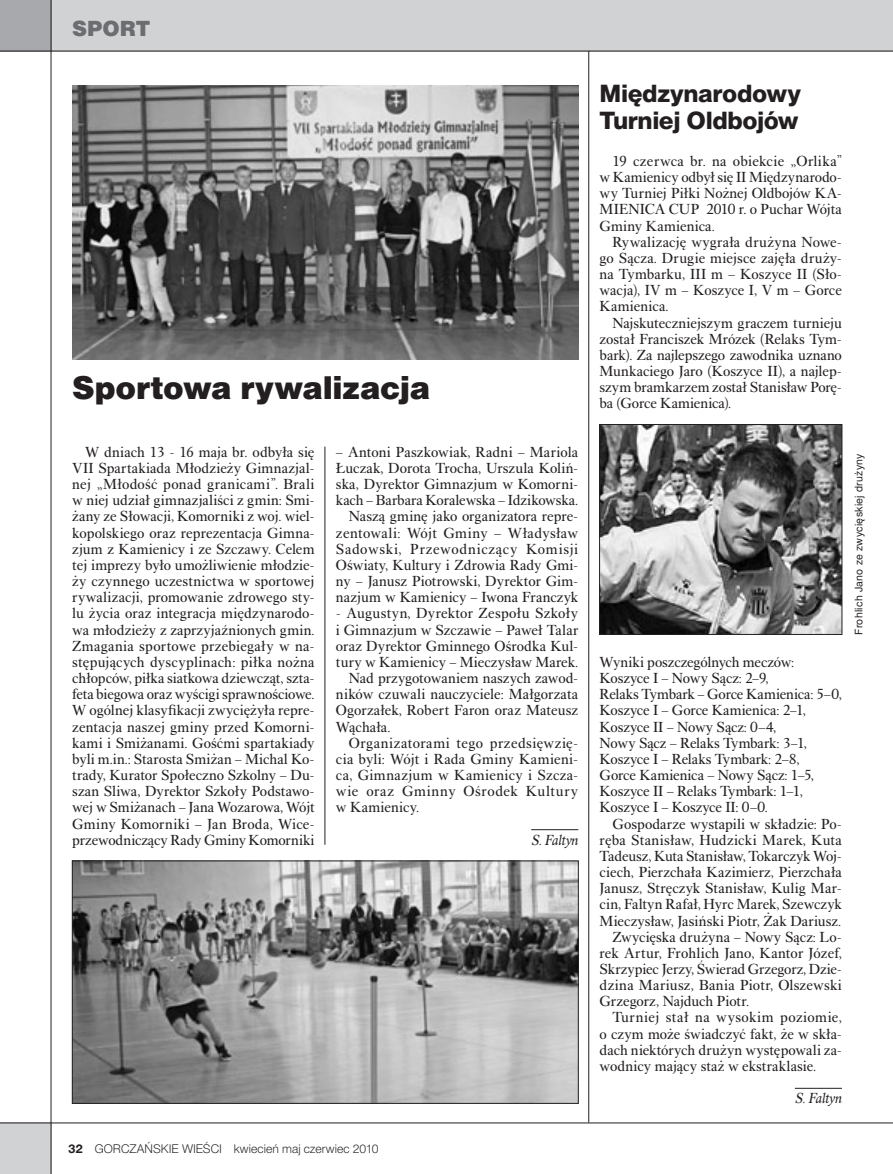
<style>
.page{position:relative;width:893px;height:1174px;background:#fff}
.page>*{position:absolute;margin:0;border:0;box-sizing:border-box;transform-origin:0 0}
.t1{font:31.5px "Switzer EFN Black";letter-spacing:-.01em;color:#231f20}
.t2{font:24px/27px "Switzer EFN Heavy";letter-spacing:-.02em;color:#231f20}
.t3{font:21px "Switzer EFN Black";color:#6c6d70}
.t4{font:15px/16.2px "Alpha Book EFN";letter-spacing:.005em;color:#231f20;text-align:justify}
.t5{font:15px "Alpha Book EFN";letter-spacing:.03em;color:#231f20}
.t6{font:15px "Alpha Book EFN";letter-spacing:-.015em;color:#231f20}
.t7{font:15px "Alpha Book EFN";letter-spacing:.025em;color:#231f20}
.t8{font:15px "Alpha Book EFN";letter-spacing:.04em;color:#231f20}
.t9{font:italic 15px "Alpha Book EFN";letter-spacing:-.01em;color:#231f20}
.t10{font:12px "Switzer EFN Light";color:#231f20}
.t11{font:10.5px "Switzer EFN";letter-spacing:.03em;color:#231f20}
.s1{font-family:"Switzer EFN";font-weight:700}
</style>
<div class="page">
<div style="left:0;top:0;width:893px;height:51px;background:#d1d2d4"></div>
<div style="left:0;top:0;width:51px;height:51px;background:#a8a9ad"></div>
<div style="left:0;top:1123px;width:51px;height:51px;background:#d1d2d4"></div>
<img style="left:72px;top:85px;width:506px;height:275px">
<hr style="left:531px;top:829px;width:47px;height:1px;background:#231f20">
<img style="left:74px;top:862px;width:502px;height:239px">
<div style="left:72px;top:860px;width:506px;height:243px;border:1px solid #231f20"></div>
<hr style="left:795px;top:1088px;width:47px;height:1px;background:#231f20">
<img style="left:601px;top:426px;width:239px;height:206px">
<div style="left:599px;top:424px;width:243px;height:210px;border:1px solid #231f20"></div>
<hr style="left:51px;top:0;width:1px;height:1174px;background:#231f20">
<hr style="left:0;top:51px;width:893px;height:1px;background:#231f20">
<hr style="left:0;top:1122px;width:893px;height:1px;background:#231f20">
<hr style="left:325px;top:446px;width:1px;height:398px;background:#231f20">
<hr style="left:588px;top:51px;width:1px;height:1071px;background:#231f20">
<h3 class="t3" style="left:72px;top:17px;width:79px">Sport</h3>
<h1 class="t1" style="left:72px;top:369px;width:359px">Sportowa rywalizacja</h1>
<p class="t4" style="left:72px;top:444px;width:244px;text-indent:13px">W dniach 13 - 16 maja br. odbyła się VII Spartakiada Młodzieży Gimnazjal&shy;nej „Młodość ponad granicami”. Brali w niej udział gimnazjaliści z gmin: Smi&shy;żany ze Słowacji, Komorniki z woj. wiel&shy;kopolskiego oraz reprezentacja Gimna&shy;zjum z Kamienicy i ze Szczawy. Celem tej imprezy było umożliwienie młodzie&shy;ży czynnego uczestnictwa w sportowej rywalizacji, promowanie zdrowego sty&shy;lu życia oraz integracja międzynarodo&shy;wa młodzieży z zaprzyjaźnionych gmin.<br>Zmagania sportowe przebiegały w na&shy;stępujących dyscyplinach: piłka nożna chłopców, piłka siatkowa dziewcząt, szta&shy;feta biegowa oraz wyścigi sprawnościowe.<br>W ogólnej klasyfikacji zwyciężyła repre&shy;zentacja naszej gminy przed Komorni&shy;kami i Smiżanami. Gośćmi spartakiady byli m.in.: Starosta Smiżan – Michal Ko&shy;trady, Kurator Społeczno Szkolny – Du&shy;szan Sliwa, Dyrektor Szkoły Podstawo&shy;wej w Smiżanach – Jana Wozarowa, Wójt Gminy Komorniki – Jan Broda, Wice&shy;przewodniczący Rady Gminy Komorniki</p>
<p class="t4" style="left:336px;top:444px;width:244px;text-align:right">– Antoni Paszkowiak, Radni – Mariola Łuczak, Dorota Trocha, Urszula Koliń&shy;ska, Dyrektor Gimnazjum w Komorni&shy;kach – Barbara Koralewska – Idzikowska.<br>Naszą gminę jako organizatora repre&shy;zentowali: Wójt Gminy – Władysław Sadowski, Przewodniczący Komisji Oświaty, Kultury i Zdrowia Rady Gmi&shy;ny – Janusz Piotrowski, Dyrektor Gim&shy;nazjum w Kamienicy – Iwona Franczyk</p>
<p class="t4" style="left:336px;top:605px;width:244px">- Augustyn, Dyrektor Zespołu Szkoły</p>
<p class="t4" style="left:336px;top:622px;width:244px">i Gimnazjum w Szczawie – Paweł Talar</p>
<p class="t4" style="left:336px;top:638px;width:244px">oraz Dyrektor Gminnego Ośrodka Kul-</p>
<p class="t4" style="left:336px;top:654px;width:244px">tury w Kamienicy – Mieczysław Marek.</p>
<p class="t4" style="left:349px;top:670px;width:231px">Nad przygotowaniem naszych zawod-</p>
<p class="t4" style="left:336px;top:686px;width:244px">ników czuwali nauczyciele: Małgorzata</p>
<p class="t4" style="left:336px;top:702px;width:244px">Ogorzałek, Robert Faron oraz Mateusz</p>
<p class="t4" style="left:336px;top:718px;width:56px">Wąchała.</p>
<p class="t5" style="left:349px;top:734px;width:231px">Organizatorami tego przedsięwzię-</p>
<p class="t4" style="left:336px;top:751px;width:244px">cia byli: Wójt i Rada Gminy Kamieni-</p>
<p class="t7" style="left:336px;top:766px;width:244px">ca, Gimnazjum w Kamienicy i Szcza-</p>
<p class="t8" style="left:336px;top:782px;width:244px">wie oraz Gminny Ośrodek Kultury</p>
<p class="t4" style="left:336px;top:799px;width:85px">w Kamienicy.</p>
<p class="t9" style="left:531px;top:831px;width:48px">S. Faltyn</p>
<p class="t10" style="left:68px;top:1141px;width:312px"><span class="s1">32</span> Gorczańskie Wieści kwiecień maj czerwiec 2010</p>
<h2 class="t2" style="left:600px;top:80px;width:203px">Międzynarodowy<br>Turniej Oldbojów</h2>
<p class="t4" style="left:600px;top:153px;width:244px;text-indent:13px">19 czerwca br. na obiekcie „Orlika” w Kamienicy odbył się II Międzynarodo&shy;wy Turniej Piłki Nożnej Oldbojów KA-MIENICA CUP 2010 r. o Puchar Wójta Gminy Kamienica.</p>
<p class="t4" style="left:600px;top:234px;width:244px;text-indent:13px">Rywalizację wygrała drużyna Nowe&shy;go Sącza. Drugie miejsce zajęła druży&shy;na Tymbarku, III m – Koszyce II (Sło&shy;wacja), IV m – Koszyce I, V m – Gorce Kamienica.</p>
<p class="t4" style="left:600px;top:315px;width:244px;text-indent:13px">Najskuteczniejszym graczem turnieju został Franciszek Mrózek (Relaks Tym&shy;bark). Za najlepszego zawodnika uznano Munkaciego Jaro (Koszyce II), a najlep&shy;szym bramkarzem został Stanisław Porę&shy;ba (Gorce Kamienica).</p>
<p class="t4" style="left:600px;top:654px;width:244px;text-align:left">Wyniki poszczególnych meczów:<br>Koszyce I – Nowy Sącz: 2–9,<br>Relaks Tymbark – Gorce Kamienica: 5–0,<br>Koszyce I – Gorce Kamienica: 2–1,<br>Koszyce II – Nowy Sącz: 0–4,<br>Nowy Sącz – Relaks Tymbark: 3–1,<br>Koszyce I – Relaks Tymbark: 2–8,<br>Gorce Kamienica – Nowy Sącz: 1–5,<br>Koszyce II – Relaks Tymbark: 1–1,<br>Koszyce I – Koszyce II: 0–0.</p>
<p class="t4" style="left:612px;top:815px;width:231px">Gospodarze wystapili w składzie: Po-</p>
<p class="t4" style="left:600px;top:832px;width:244px">ręba Stanisław, Hudzicki Marek, Kuta</p>
<p class="t6" style="left:600px;top:847px;width:244px">Tadeusz, Kuta Stanisław, Tokarczyk Woj-</p>
<p class="t4" style="left:600px;top:864px;width:244px">ciech, Pierzchała Kazimierz, Pierzchała</p>
<p class="t4" style="left:600px;top:880px;width:244px">Janusz, Stręczyk Stanisław, Kulig Mar-</p>
<p class="t4" style="left:600px;top:896px;width:244px">cin, Faltyn Rafał, Hyrc Marek, Szewczyk</p>
<p class="t4" style="left:600px;top:912px;width:243px">Mieczysław, Jasiński Piotr, Żak Dariusz.</p>
<p class="t4" style="left:612px;top:929px;width:231px">Zwycięska drużyna – Nowy Sącz: Lo-</p>
<p class="t4" style="left:600px;top:945px;width:244px">rek Artur, Frohlich Jano, Kantor Józef,</p>
<p class="t4" style="left:600px;top:961px;width:244px">Skrzypiec Jerzy, Świerad Grzegorz, Dzie-</p>
<p class="t4" style="left:600px;top:977px;width:244px">dzina Mariusz, Bania Piotr, Olszewski</p>
<p class="t4" style="left:600px;top:993px;width:151px">Grzegorz, Najduch Piotr.</p>
<p class="t5" style="left:612px;top:1008px;width:231px">Turniej stał na wysokim poziomie,</p>
<p class="t4" style="left:600px;top:1025px;width:244px">o czym może świadczyć fakt, że w skła-</p>
<p class="t4" style="left:600px;top:1042px;width:244px">dach niektórych drużyn występowali za-</p>
<p class="t4" style="left:600px;top:1058px;width:218px">wodnicy mający staż w ekstraklasie.</p>
<p class="t9" style="left:795px;top:1089px;width:48px">S. Faltyn</p>
<p class="t11" style="left:853px;top:634px;width:183px;rotate:-90deg">Frohlich Jano ze zwycięskiej drużyny</p>
</div>
